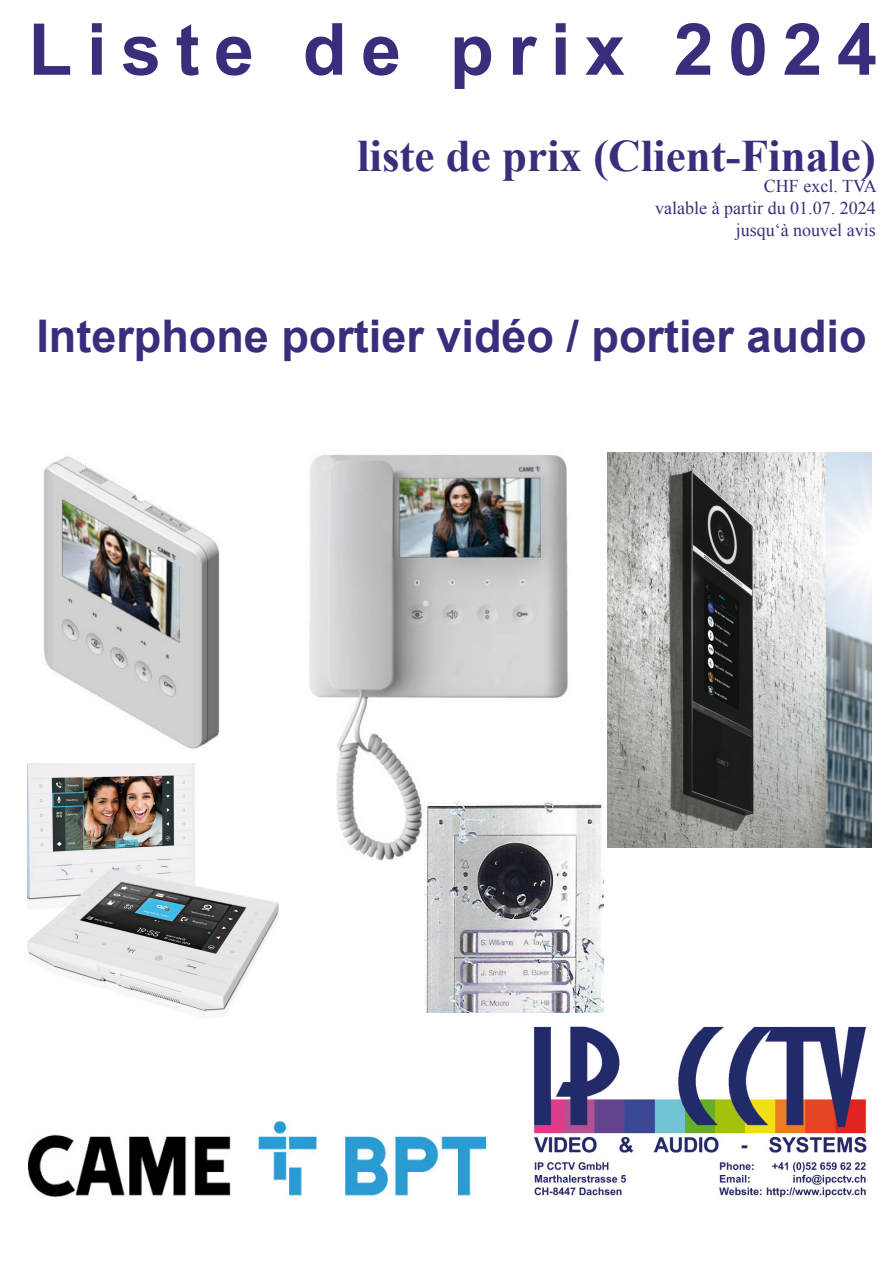
<style>
.page{position:relative;width:893px;height:1263px;background:#fff}
.page>*{position:absolute;margin:0;border:0;box-sizing:border-box;transform-origin:0 0}
.t1{font:700 72px "Arial";letter-spacing:.2em;color:#392e7b}
.t2{font:700 45px "Arial";color:#392e7b}
.t3{font:700 45px "Times New Roman";color:#392e7b}
.t4{font:18px/21.6px "Times New Roman";color:#392e7b;text-align:right}
</style>
<div class="page">
<img style="left:533px;top:1026px;width:334px;height:172px">
<img style="left:28px;top:1121px;width:457px;height:75px">
<img style="left:28px;top:763px;width:251px;height:251px">
<img style="left:608px;top:452px;width:264px;height:396px">
<img style="left:43px;top:456px;width:177px;height:293px">
<img style="left:309px;top:455px;width:259px;height:406px">
<img style="left:424px;top:802px;width:180px;height:210px">
<h1 class="t1" style="left:28px;top:1px;width:850px">Liste de prix 2024</h1>
<h2 class="t3" style="left:357px;top:125px;width:520px">liste de prix (Client-Finale)</h2>
<p class="t4" style="left:655px;top:175px;width:223px">CHF excl. TVA<br>valable à partir du 01.07. 2024 jusqu‘à nouvel avis</p>
<h2 class="t2" style="left:36px;top:307px;width:832px">Interphone portier vidéo / portier audio</h2>
</div>
